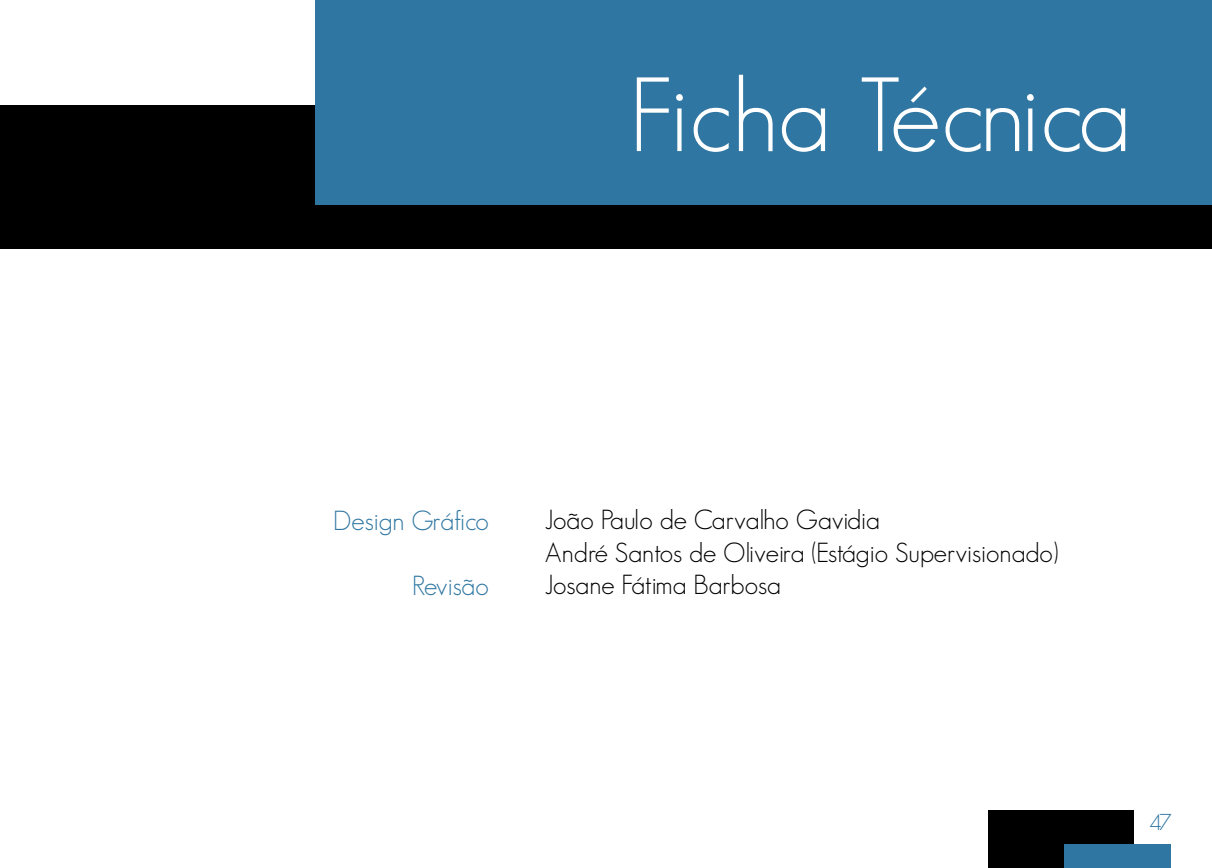
<style>
.page{position:relative;width:1212px;height:868px;background:#fff}
.page>*{position:absolute;margin:0;border:0;box-sizing:border-box;transform-origin:0 0}
.t1{font:300 103.05px "Geosans";letter-spacing:-.03em;color:#fff}
.t2{font:300 27px/32.4px "Geosans";color:#000}
.t3{font:300 27px "Geosans";color:#2f76a2}
.t4{font:300 22.5px "Geosans";color:#2f76a2}
</style>
<div class="page">
<div style="left:988px;top:810px;width:145px;height:57px;background:#000"></div>
<div style="left:1064px;top:844px;width:107px;height:23px;background:#2f76a2"></div>
<div style="left:0;top:105px;width:1212px;height:144px;background:#000"></div>
<div style="left:316px;top:0;width:896px;height:204px;background:#2f76a2"></div>
<h1 class="t1" style="left:629px;top:58px;width:503px">Ficha Técnica</h1>
<p class="t3" style="left:333px;top:506px;width:157px">Design Gráfico</p>
<p class="t3" style="left:412px;top:570px;width:78px">Revisão</p>
<p class="t2" style="left:545px;top:503px;width:515px">João Paulo de Carvalho Gavidia<br>André Santos de Oliveira (Estágio Supervisionado)<br>Josane Fátima Barbosa</p>
<p class="t4" style="left:1149px;top:810px;width:25px">47</p>
</div>
